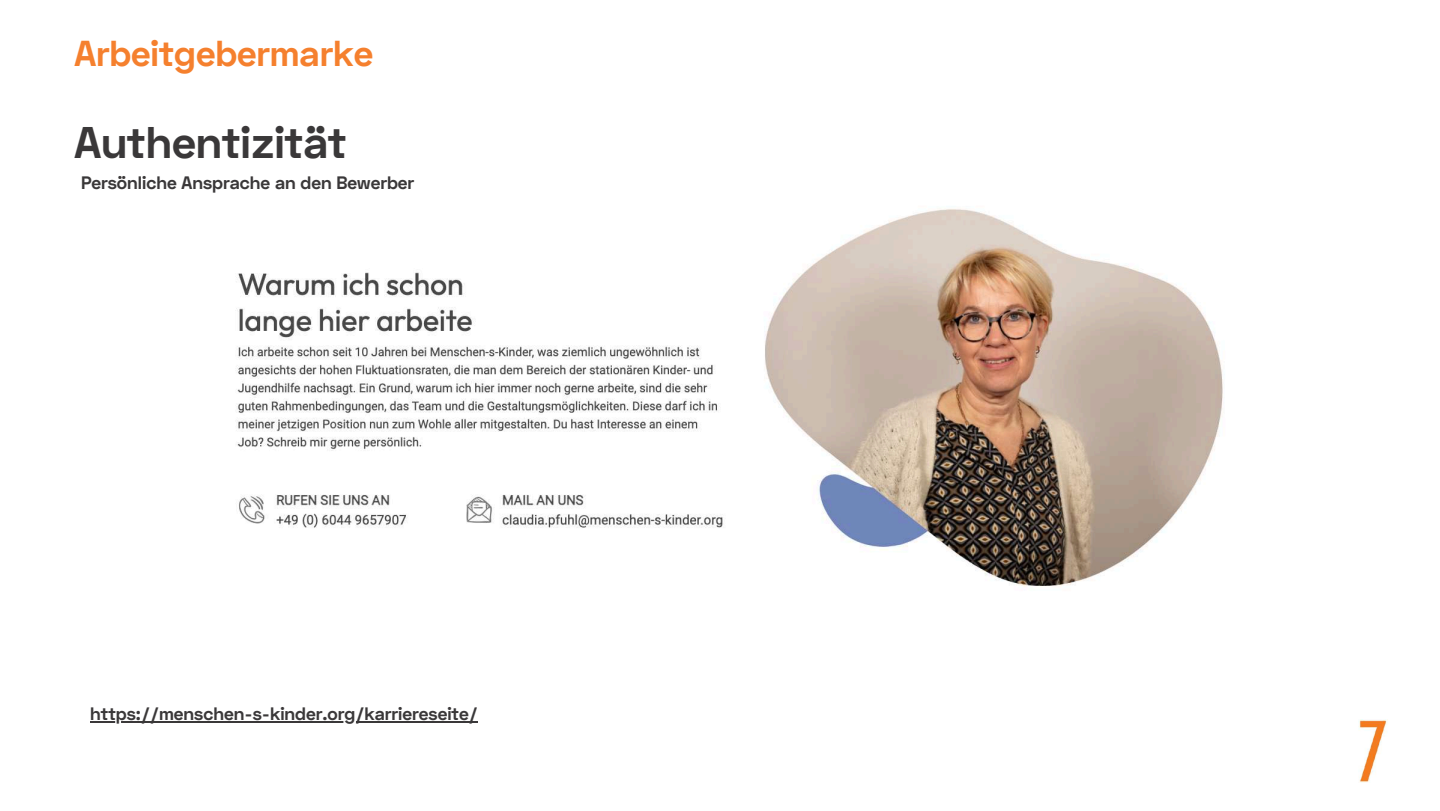
<style>
.page{position:relative;width:1440px;height:811px;background:#fff}
.page>*{position:absolute;margin:0;border:0;box-sizing:border-box;transform-origin:0 0}
.t1{font:700 44.25px "Space Grotesk";color:#3a3839}
.t2{font:700 36px "Space Grotesk";color:#f5802e}
.t3{font:700 18px "Space Grotesk";color:#3a3839}
</style>
<div class="page">
<img style="left:236px;top:209px;width:987px;height:378px">
<hr style="left:90px;top:720px;width:388px;height:2px;background:#3a3839">
<img style="left:1358px;top:719px;width:30px;height:62px">
<h2 class="t2" style="left:74px;top:31px;width:300px">Arbeitgebermarke</h2>
<h1 class="t1" style="left:74px;top:114px;width:274px">Authentizität</h1>
<p class="t3" style="left:81px;top:171px;width:335px">Persönliche Ansprache an den Bewerber</p>
<p class="t3" style="left:90px;top:701px;width:389px">https://menschen-s-kinder.org/karriereseite/</p>
</div>
